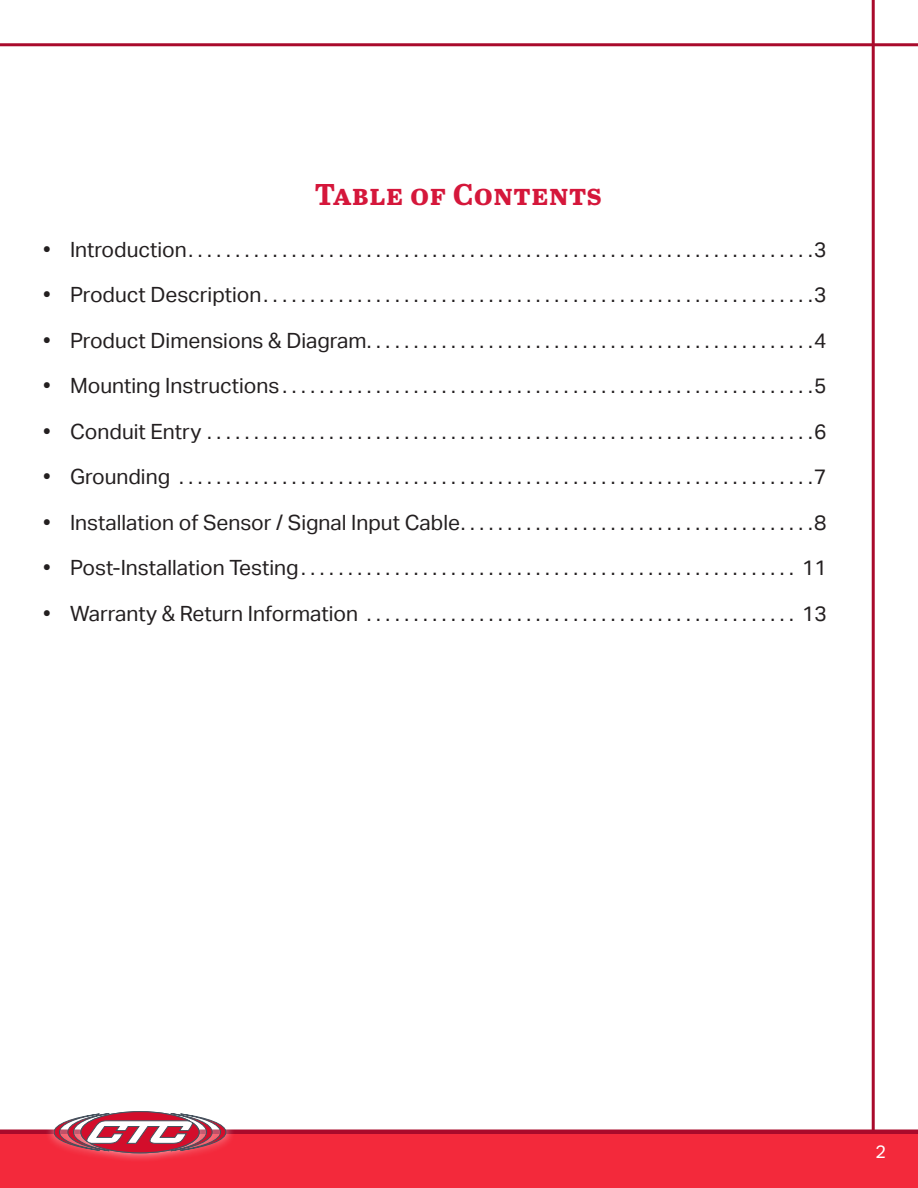
<style>
.page{position:relative;width:918px;height:1188px;background:#fff}
.page>*{position:absolute;margin:0;border:0;box-sizing:border-box;transform-origin:0 0}
.t1{font:700 30px "Abril Text";letter-spacing:.02em;color:#d5173b}
.t2{font:21px "Aktiv Grotesk";color:#231f20}
.t3{font:18px "Aktiv Grotesk";color:#fff}
</style>
<div class="page">
<hr style="left:872px;top:0;width:3px;height:1188px;background:#a90a2b">
<div style="left:0;top:1134px;width:918px;height:54px;background:#f3293b"></div>
<hr style="left:0;top:1130px;width:918px;height:4px;background:#a90a2b">
<div style="left:45px;top:1102px;width:190px;height:61px;background:#fff;opacity:.75"></div>
<svg style="left:54px;top:1112px;width:172px;height:41px"></svg>
<hr style="left:0;top:43px;width:918px;height:3px;background:#a90a2b">
<p class="t1" style="left:315px;top:173px;width:289px">Table of Contents</p>
<p class="t2" style="left:43px;top:237px;width:785px">• Introduction . . . . . . . . . . . . . . . . . . . . . . . . . . . . . . . . . . . . . . . . . . . . . . . . . . . . . . . . . . . . . . . . . . 3</p>
<p class="t2" style="left:43px;top:283px;width:785px">• Product Description . . . . . . . . . . . . . . . . . . . . . . . . . . . . . . . . . . . . . . . . . . . . . . . . . . . . . . . . . . 3</p>
<p class="t2" style="left:43px;top:328px;width:785px">• Product Dimensions &amp; Diagram . . . . . . . . . . . . . . . . . . . . . . . . . . . . . . . . . . . . . . . . . . . . . . . 4</p>
<p class="t2" style="left:43px;top:374px;width:785px">• Mounting Instructions . . . . . . . . . . . . . . . . . . . . . . . . . . . . . . . . . . . . . . . . . . . . . . . . . . . . . . . . 5</p>
<p class="t2" style="left:43px;top:419px;width:785px">• Conduit Entry . . . . . . . . . . . . . . . . . . . . . . . . . . . . . . . . . . . . . . . . . . . . . . . . . . . . . . . . . . . . . . . . 6</p>
<p class="t2" style="left:43px;top:465px;width:785px">• Grounding . . . . . . . . . . . . . . . . . . . . . . . . . . . . . . . . . . . . . . . . . . . . . . . . . . . . . . . . . . . . . . . . . . . 7</p>
<p class="t2" style="left:43px;top:510px;width:785px">• Installation of Sensor / Signal Input Cable . . . . . . . . . . . . . . . . . . . . . . . . . . . . . . . . . . . . . 8</p>
<p class="t2" style="left:43px;top:556px;width:785px">• Post-Installation Testing . . . . . . . . . . . . . . . . . . . . . . . . . . . . . . . . . . . . . . . . . . . . . . . . . . . . . 11</p>
<p class="t2" style="left:43px;top:601px;width:785px">• Warranty &amp; Return Information . . . . . . . . . . . . . . . . . . . . . . . . . . . . . . . . . . . . . . . . . . . . . . 13</p>
<p class="t3" style="left:875px;top:1142px;width:12px">2</p>
</div>
